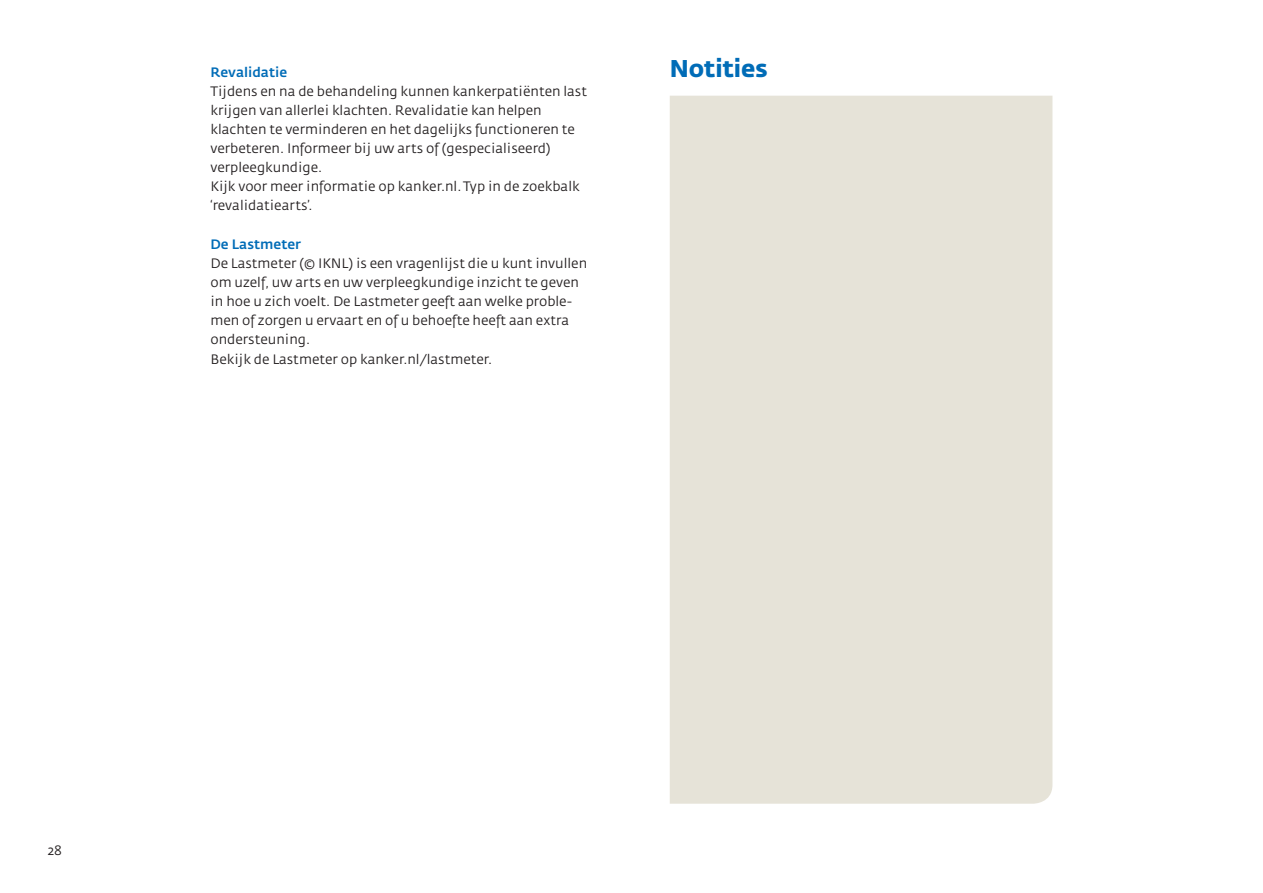
<style>
.page{position:relative;width:1263px;height:893px;background:#fff}
.page>*{position:absolute;margin:0;border:0;box-sizing:border-box;transform-origin:0 0}
.t1{font:700 24px "KWF Fedra Sans";color:#006cb7}
.t2{font:13.5px/19.2px "KWF Fedra Sans";color:#231f20}
.t3{font:500 13.5px "KWF Fedra Sans";color:#006cb7}
</style>
<div class="page">
<div style="left:670px;top:96px;width:382px;height:708px;background:#e6e3d8"></div>
<p class="t3" style="left:210px;top:64px;width:78px">Revalidatie</p>
<h1 class="t1" style="left:670px;top:54px;width:100px">Notities</h1>
<p class="t2" style="left:210px;top:82px;width:378px">Tijdens en na de behandeling kunnen kankerpatiënten last krijgen van allerlei klachten. Revalidatie kan helpen klachten te verminderen en het dagelijks functioneren te verbeteren. Informeer bij uw arts of (gespecialiseerd) verpleegkundige.<br>Kijk voor meer informatie op kanker.nl. Typ in de zoekbalk ‘revalidatiearts’.</p>
<p class="t3" style="left:210px;top:236px;width:92px">De Lastmeter</p>
<p class="t2" style="left:210px;top:254px;width:378px">De Lastmeter (© IKNL) is een vragenlijst die u kunt invullen om uzelf, uw arts en uw verpleegkundige inzicht te geven in hoe u zich voelt. De Lastmeter geeft aan welke proble&shy;men of zorgen u ervaart en of u behoefte heeft aan extra ondersteuning.<br>Bekijk de Lastmeter op kanker.nl/lastmeter.</p>
<p class="t2" style="left:48px;top:841px;width:16px">28</p>
</div>
